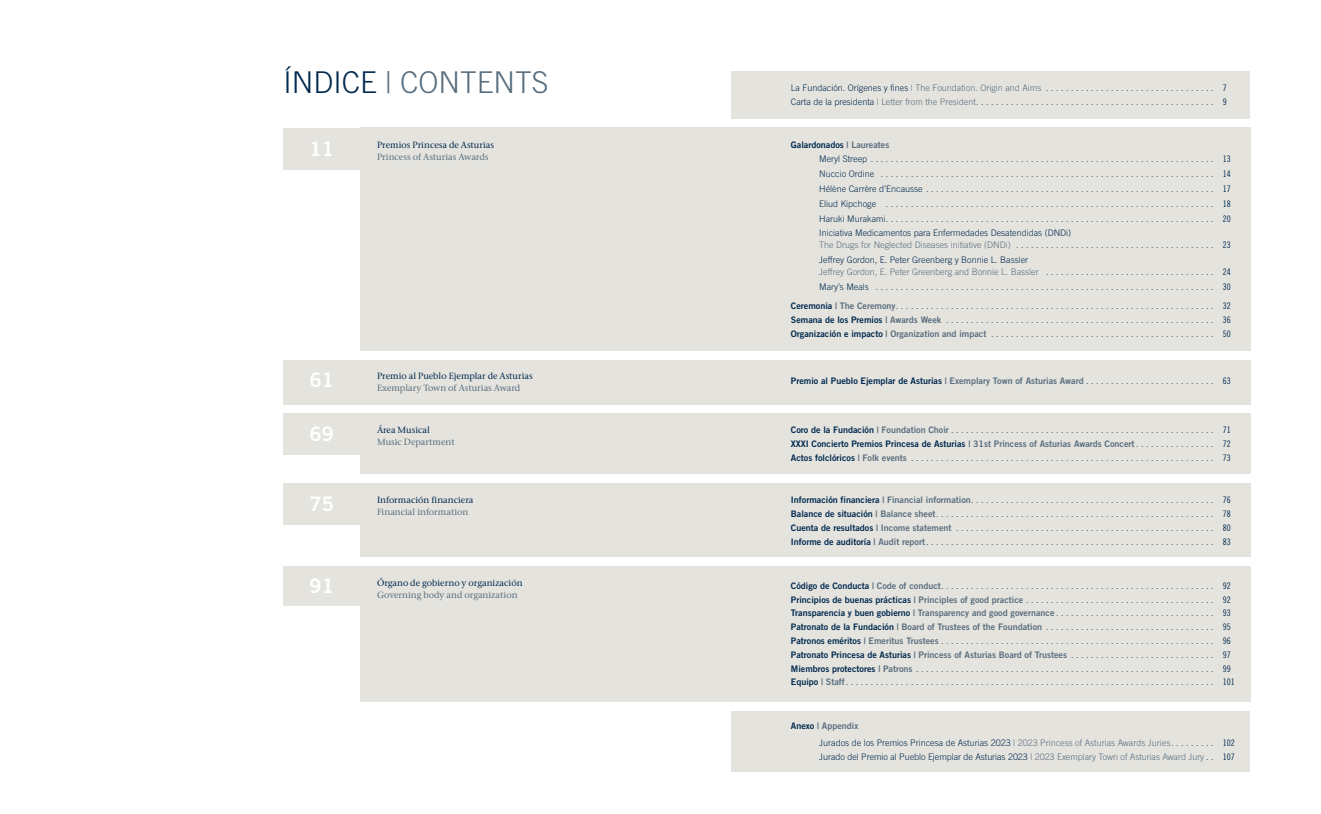
<style>
.page{position:relative;width:1321px;height:814px;background:#fff}
.page>*{position:absolute;margin:0;border:0;box-sizing:border-box;transform-origin:0 0}
.t1{font:300 30px "Trade Gothic LT Std";color:#596e7e}
.t2{font:20px "Trade Gothic LT Std Bd 2";color:#fff}
.t3{font:300 9px/13.8px "Trade Gothic LT Std";color:#00294e}
.t4{font:9px "Trade Gothic LT Std Bd 2";color:#00294e}
.t5{font:500 9px "Stone Serif ITC Pro";color:#00294e}
.t6{font:500 9px "Stone Serif ITC Pro";color:#596e7e}
.t7{font:9px "Trade Gothic LT Std Bd 2";color:#596e7e}
.s1{color:#00294e}
.s2{color:#596e7e}
.s3{font-family:"Trade Gothic LT Std Cn 18";font-weight:400}
.s4{font-family:"Trade Gothic LT Std Bd 2";font-weight:400}
.s5{font-family:"Trade Gothic LT Std Bd 2";font-weight:400;color:#596e7e}
.s6{font-family:"Trade Gothic LT Std";font-weight:300}
.s7{font-family:"Trade Gothic LT Std Cn 18"}
.s8{font-family:"Trade Gothic LT Std";font-weight:300;color:#00294e}
.s9{font-family:"Trade Gothic LT Std Cn 18";color:#00294e}
</style>
<div class="page">
<div style="left:731px;top:71px;width:519px;height:47px;background:#e4e3de"></div>
<div style="left:360px;top:359px;width:890px;height:45px;background:#e4e3de"></div>
<div style="left:283px;top:359px;width:77px;height:45px;background:#e4e3de"></div>
<div style="left:360px;top:413px;width:890px;height:61px;background:#e4e3de"></div>
<div style="left:283px;top:413px;width:77px;height:42px;background:#e4e3de"></div>
<div style="left:360px;top:483px;width:890px;height:74px;background:#e4e3de"></div>
<div style="left:283px;top:483px;width:77px;height:42px;background:#e4e3de"></div>
<div style="left:360px;top:566px;width:890px;height:135px;background:#e4e3de"></div>
<div style="left:283px;top:566px;width:77px;height:40px;background:#e4e3de"></div>
<div style="left:731px;top:711px;width:519px;height:60px;background:#e4e3de"></div>
<div style="left:283px;top:128px;width:77px;height:41px;background:#e4e3de"></div>
<div style="left:360px;top:128px;width:890px;height:223px;background:#e4e3de"></div>
<h1 class="t1" style="left:283px;top:64px;width:267px"><span class="s1">ÍNDICE</span> | CONTENTS</h1>
<h2 class="t2" style="left:310px;top:136px;width:26px">11</h2>
<p class="t5" style="left:377px;top:139px;width:119px">Premios Princesa de Asturias</p>
<p class="t6" style="left:377px;top:151px;width:113px">Princess of Asturias Awards</p>
<h2 class="t2" style="left:310px;top:367px;width:26px">61</h2>
<p class="t5" style="left:377px;top:371px;width:157px">Premio al Pueblo Ejemplar de Asturias</p>
<p class="t6" style="left:377px;top:383px;width:145px">Exemplary Town of Asturias Award</p>
<h2 class="t2" style="left:310px;top:421px;width:26px">69</h2>
<p class="t5" style="left:377px;top:424px;width:54px">Área Musical</p>
<p class="t6" style="left:377px;top:436px;width:79px">Music Department</p>
<h2 class="t2" style="left:310px;top:491px;width:26px">75</h2>
<p class="t5" style="left:377px;top:494px;width:98px">Información financiera</p>
<p class="t6" style="left:377px;top:506px;width:93px">Financial information</p>
<h2 class="t2" style="left:310px;top:573px;width:26px">91</h2>
<p class="t5" style="left:377px;top:577px;width:147px">Órgano de gobierno y organización</p>
<p class="t6" style="left:377px;top:589px;width:142px">Governing body and organization</p>
<p class="t3" style="left:791px;top:80px;width:437px;line-height:14.5px">La Fundación. Orígenes y fines <span class="s2">| The Foundation. Origin and Aims</span> . . . . . . . . . . . . . . . . . . . . . . . . . . . . . . . . . . <span class="s3">7<br></span>Carta de la presidenta <span class="s2">| Letter from the President</span> ................................................ <span class="s3">9</span></p>
<p class="t4" style="left:791px;top:139px;width:100px">Galardonados <span class="s2">| Laureates</span></p>
<p class="t3" style="left:819px;top:151px;width:413px;line-height:14.8px;text-align:justify">Meryl Streep ..................................................................... <span class="s3">13<br></span>Nuccio Ordine ................................................................... <span class="s3">14<br></span>Hélène Carrère d’Encausse .......................................................... <span class="s3">17<br></span>Eliud Kipchoge .................................................................. <span class="s3">18<br></span>Haruki Murakami .................................................................. <span class="s3">20<br></span>Iniciativa Medicamentos para Enfermedades Desatendidas (DNDi)</p>
<p class="t3" style="left:819px;top:238px;width:413px;line-height:14.8px"><span class="s2">The Drugs for Neglected Diseases initiative (DNDi)</span> ........................................ <span class="s3">23<br></span>Jeffrey Gordon, E. Peter Greenberg y Bonnie L. Bassler</p>
<p class="t3" style="left:819px;top:264px;width:413px;line-height:14.8px"><span class="s2">Jeffrey Gordon, E. Peter Greenberg and Bonnie L. Bassler</span> . . . . . . . . . . . . . . . . . . . . . . . . . . . . . . . . . . <span class="s3">24<br></span>Mary’s Meals .................................................................... <span class="s3">30</span></p>
<p class="t3" style="left:791px;top:299px;width:441px;text-align:justify"><span class="s4">Ceremonia</span> <span class="s5">| The Ceremony</span> ................................................................ <span class="s3">32<br></span><span class="s4">Semana de los Premios</span> <span class="s5">| Awards Week</span> ...................................................... <span class="s3">36<br></span><span class="s4">Organización e impacto</span> <span class="s5">| Organization and impact</span> ............................................. <span class="s3">50</span></p>
<p class="t4" style="left:791px;top:375px;width:441px">Premio al Pueblo Ejemplar de Asturias <span class="s2">| Exemplary Town of Asturias Award</span> <span class="s6">. . . . . . . . . . . . . . . . . . . . . . . . . .</span> <span class="s7">63</span></p>
<p class="t3" style="left:791px;top:423px;width:441px"><span class="s4">Coro de la Fundación</span> <span class="s5">| Foundation Choir</span> ..................................................... <span class="s3">71</span></p>
<p class="t4" style="left:791px;top:438px;width:441px">XXXI Concierto Premios Princesa de Asturias <span class="s2">| 31st Princess of Asturias Awards Concert</span> <span class="s6">. . . . . . . . . . . . . . . .</span> <span class="s7">72</span></p>
<p class="t3" style="left:791px;top:451px;width:441px"><span class="s4">Actos folclóricos</span> <span class="s5">| Folk events</span> ............................................................. <span class="s3">73</span></p>
<p class="t3" style="left:791px;top:492px;width:441px;text-align:justify"><span class="s4">Información financiera</span> <span class="s5">| Financial information</span> ................................................. <span class="s3">76<br></span><span class="s4">Balance de situación</span> <span class="s5">| Balance sheet</span> ........................................................ <span class="s3">78<br></span><span class="s4">Cuenta de resultados</span> <span class="s5">| Income statement</span> .................................................... <span class="s3">80<br></span><span class="s4">Informe de auditoría</span> <span class="s5">| Audit report</span> .......................................................... <span class="s3">83</span></p>
<p class="t3" style="left:791px;top:578px;width:441px;text-align:justify"><span class="s4">Código de Conducta</span> <span class="s5">| Code of conduct</span> ....................................................... <span class="s3">92<br></span><span class="s4">Principios de buenas prácticas</span> <span class="s5">| Principles of good practice</span> . . . . . . . . . . . . . . . . . . . . . . . . . . . . . . . . . . . . . . <span class="s3">92<br></span><span class="s4">Transparencia y buen gobierno</span> <span class="s5">| Transparency and good governance</span> . . . . . . . . . . . . . . . . . . . . . . . . . . . . . . . . <span class="s3">93<br></span><span class="s4">Patronato de la Fundación</span> <span class="s5">| Board of Trustees of the Foundation</span> . . . . . . . . . . . . . . . . . . . . . . . . . . . . . . . . . . <span class="s3">95<br></span><span class="s4">Patronos eméritos</span> <span class="s5">| Emeritus Trustees</span> ....................................................... <span class="s3">96</span></p>
<p class="t7" style="left:791px;top:649px;width:441px"><span class="s1">Patronato Princesa de Asturias</span> | Princess of Asturias Board of Trustees <span class="s8">. . . . . . . . . . . . . . . . . . . . . . . . . . . . .</span> <span class="s9">97</span></p>
<p class="t3" style="left:791px;top:661px;width:445px"><span class="s4">Miembros protectores</span> <span class="s5">| Patrons</span> ............................................................ <span class="s3">99<br></span><span class="s4">Equipo</span> <span class="s5">| Staff</span> .......................................................................... <span class="s3">101</span></p>
<p class="t7" style="left:791px;top:720px;width:69px"><span class="s1">Anexo</span> | Appendix</p>
<p class="t3" style="left:819px;top:735px;width:417px">Jurados de los Premios Princesa de Asturias 2023 <span class="s2">| 2023 Princess of Asturias Awards Juries</span> . . . . . . . . . <span class="s3">102<br></span>Jurado del Premio al Pueblo Ejemplar de Asturias 2023 <span class="s2">| 2023 Exemplary Town of Asturias Award Jury</span> . . <span class="s3">107</span></p>
</div>
